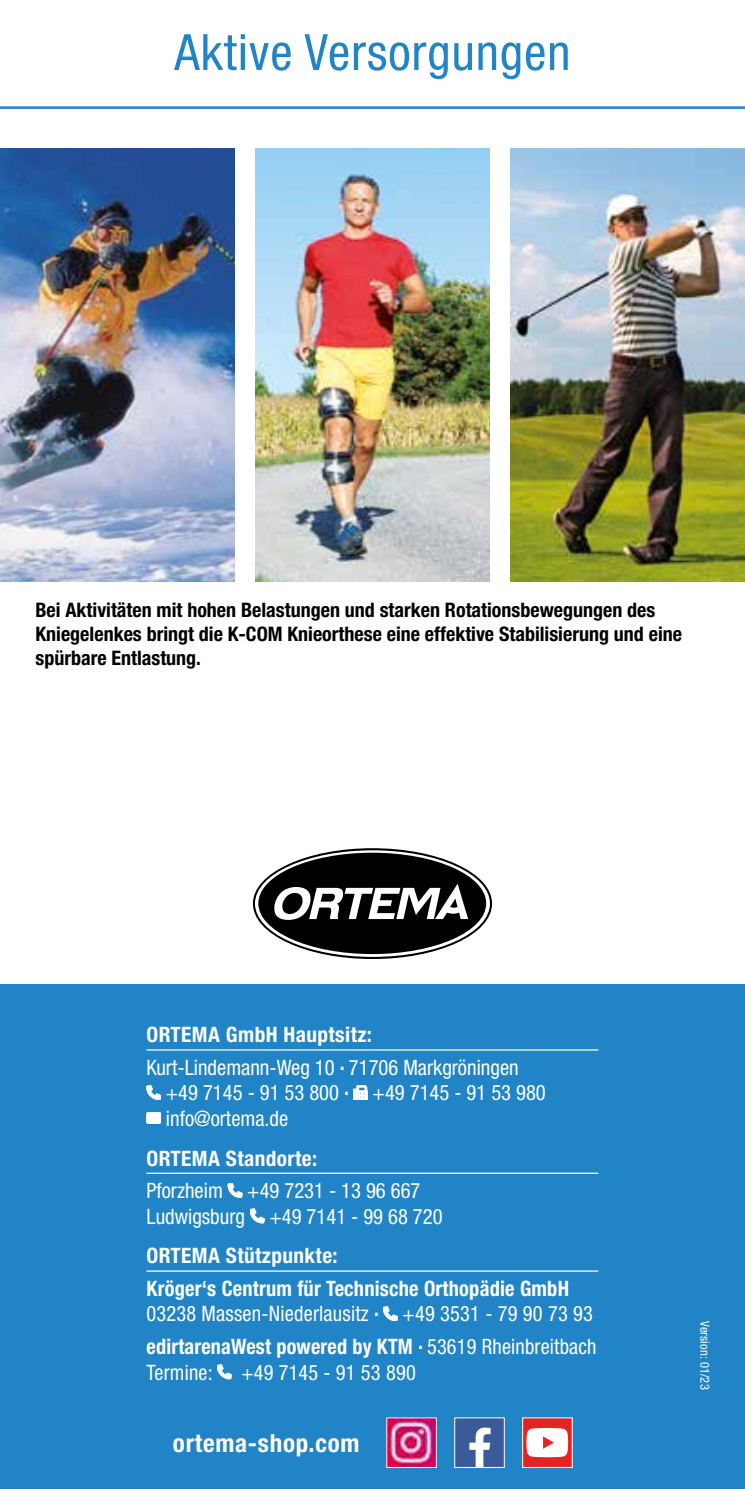
<style>
.page{position:relative;width:745px;height:1489px;background:#fff}
.page>*{position:absolute;margin:0;border:0;box-sizing:border-box;transform-origin:0 0}
.t1{font:condensed 50px "Helvetica Neue LT Std";letter-spacing:.02em;color:#2084c7}
.t2{font:700 condensed 25px "Helvetica Neue LT Std";letter-spacing:.03em;color:#fff}
.t3{font:condensed 21.25px/25.5px "Helvetica Neue LT Std";color:#fff}
.t4{font:condensed 21.25px/32.5px "Helvetica Neue LT Std";color:#fff;scale:.96 1}
.t5{font:700 condensed 21.25px/32.5px "Helvetica Neue LT Std";letter-spacing:.01em;color:#fff}
.t6{font:condensed 21.25px "Helvetica Neue LT Std";color:#fff;scale:.95 1}
.t7{font:700 condensed 20px/24px "Helvetica Neue LT Std";color:#000}
.t8{font:condensed 12.5px "Helvetica Neue LT Std";letter-spacing:.01em;color:#fff}
.s1{font-weight:700}
</style>
<div class="page">
<hr style="left:0;top:106px;width:744px;height:3px;background:#2084c7">
<div style="left:0;top:984px;width:744px;height:504px;background:#2084c7"></div>
<hr style="left:146px;top:1049px;width:452px;height:1px;background:#fff">
<hr style="left:146px;top:1172px;width:452px;height:1px;background:#fff">
<hr style="left:146px;top:1270px;width:452px;height:1px;background:#fff">
<svg style="left:146px;top:1085px;width:15px;height:14px"></svg>
<svg style="left:353px;top:1085px;width:14px;height:14px"></svg>
<svg style="left:146px;top:1112px;width:15px;height:11px"></svg>
<svg style="left:228px;top:1183px;width:14px;height:14px"></svg>
<svg style="left:250px;top:1208px;width:14px;height:14px"></svg>
<svg style="left:383px;top:1306px;width:14px;height:14px"></svg>
<svg style="left:217px;top:1364px;width:14px;height:14px"></svg>
<img style="left:388px;top:1419px;width:46px;height:46px">
<svg style="left:456px;top:1419px;width:46px;height:46px;background:#617aac"></svg>
<div style="left:454px;top:1417px;width:50px;height:50px;border:1px solid #fff"></div>
<svg style="left:522px;top:1417px;width:50px;height:50px"></svg>
<svg style="left:526px;top:1427px;width:41px;height:29px"></svg>
<img style="left:510px;top:149px;width:234px;height:432px">
<img style="left:0;top:149px;width:234px;height:432px">
<img style="left:255px;top:149px;width:234px;height:432px">
<svg style="left:253px;top:848px;width:238px;height:111px"></svg>
<svg style="left:255px;top:850px;width:234px;height:106px"></svg>
<div style="left:258px;top:852px;width:228px;height:102px;background:#000;border-radius:50%"></div>
<svg style="left:274px;top:883px;width:194px;height:36px"></svg>
<h1 class="t1" style="left:174px;top:23px;width:397px">Aktive Versorgungen</h1>
<p class="t7" style="left:35px;top:597px;width:647px">Bei Aktivitäten mit hohen Belastungen und starken Rotationsbewegungen des<br>Kniegelenkes bringt die K-COM Knieorthese eine effektive Stabilisierung und eine spürbare Entlastung.</p>
<p class="t3" style="left:146px;top:1018px;width:373px;line-height:32.5px"><span class="s1">ORTEMA GmbH Hauptsitz:<br></span>Kurt-Lindemann-Weg 10 <sup>.</sup> 71706 Markgröningen</p>
<p class="t3" style="left:166px;top:1079px;width:381px">+49 7145 - 91 53 800 <sup>.</sup> +49 7145 - 91 53 980 info@ortema.de</p>
<p class="t5" style="left:146px;top:1141px;width:172px">ORTEMA Standorte:</p>
<p class="t3" style="left:146px;top:1177px;width:297px">Pforzheim +49 7231 - 13 96 667<br>Ludwigsburg +49 7141 - 99 68 720</p>
<p class="t5" style="left:146px;top:1239px;width:424px">ORTEMA Stützpunkte:<br>Kröger‘s Centrum für Technische Orthopädie GmbH</p>
<p class="t4" style="left:146px;top:1297px;width:470px">03238 Massen-Niederlausitz <sup>.</sup> +49 3531 - 79 90 73 93 <span class="s1">edirtarenaWest powered by KTM </span><sup>.</sup> 53619 Rheinbreitbach</p>
<p class="t6" style="left:146px;top:1359px;width:71px">Termine:</p>
<p class="t6" style="left:241px;top:1359px;width:185px">+49 7145 - 91 53 890</p>
<p class="t2" style="left:173px;top:1427px;width:188px">ortema-shop.com</p>
<p class="t8" style="left:712px;top:1320px;width:70px;rotate:90deg">Version: 01/23</p>
</div>
